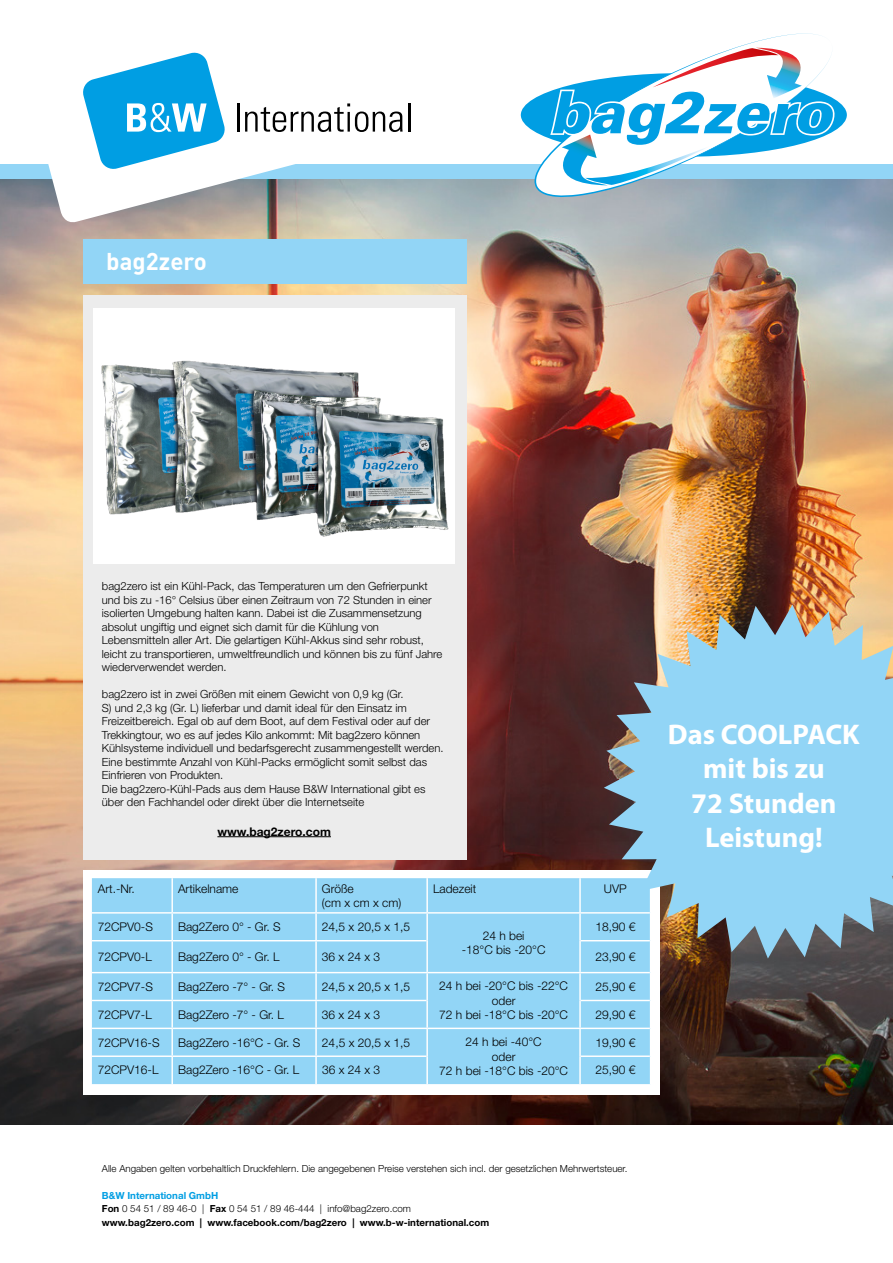
<style>
.page{position:relative;width:893px;height:1263px;background:#fff}
.page>*{position:absolute;margin:0;border:0;box-sizing:border-box;transform-origin:0 0}
.t1{font:700 28.5px/34.2px "Myriad Pro";color:#fff;text-align:center}
.t2{font:700 24px "DINOT";color:#fff}
.t3{font:300 12px/14.4px "Helvetica Neue LT Std";color:#000;text-align:center}
.t4{font:700 12px "Helvetica Neue LT Std";color:#000}
.t5{font:300 11.25px/13.5px "Helvetica Neue LT Std";color:#000}
.t6{font:700 9.75px/13.6px "Helvetica Neue LT Std";color:#000}
.t7{font:300 9.75px "Helvetica Neue LT Std";color:#000}
.s1{color:#009ee3}
.s2{font-weight:300}
</style>
<div class="page">
<img style="left:0;top:179px;width:893px;height:946px">
<div style="left:83px;top:870px;width:576px;height:224px;background:#fff"></div>
<div style="left:92px;top:878px;width:558px;height:206px;background:#92d5f6"></div>
<hr style="left:171px;top:878px;width:2px;height:34px;background:#fff">
<hr style="left:315px;top:878px;width:2px;height:34px;background:#fff">
<hr style="left:426px;top:878px;width:2px;height:34px;background:#fff">
<hr style="left:579px;top:878px;width:2px;height:34px;background:#fff">
<hr style="left:92px;top:912px;width:80px;height:1px;background:#fff">
<hr style="left:172px;top:912px;width:144px;height:1px;background:#fff">
<hr style="left:316px;top:912px;width:111px;height:1px;background:#fff">
<hr style="left:171px;top:913px;width:2px;height:27px;background:#fff">
<hr style="left:315px;top:913px;width:2px;height:27px;background:#fff">
<hr style="left:427px;top:912px;width:153px;height:1px;background:#fff">
<hr style="left:426px;top:913px;width:2px;height:28px;background:#fff">
<hr style="left:580px;top:912px;width:70px;height:1px;background:#fff">
<hr style="left:579px;top:913px;width:2px;height:28px;background:#fff">
<hr style="left:92px;top:940px;width:80px;height:1px;background:#fff">
<hr style="left:172px;top:940px;width:144px;height:1px;background:#fff">
<hr style="left:316px;top:940px;width:110px;height:1px;background:#fff">
<hr style="left:171px;top:941px;width:2px;height:31px;background:#fff">
<hr style="left:315px;top:941px;width:2px;height:31px;background:#fff">
<hr style="left:426px;top:941px;width:2px;height:31px;background:#fff">
<hr style="left:581px;top:940px;width:69px;height:1px;background:#fff">
<hr style="left:579px;top:941px;width:2px;height:31px;background:#fff">
<hr style="left:92px;top:972px;width:80px;height:1px;background:#fff">
<hr style="left:172px;top:972px;width:144px;height:1px;background:#fff">
<hr style="left:316px;top:972px;width:111px;height:1px;background:#fff">
<hr style="left:171px;top:973px;width:2px;height:27px;background:#fff">
<hr style="left:315px;top:973px;width:2px;height:27px;background:#fff">
<hr style="left:427px;top:972px;width:153px;height:1px;background:#fff">
<hr style="left:426px;top:973px;width:2px;height:27px;background:#fff">
<hr style="left:580px;top:972px;width:70px;height:1px;background:#fff">
<hr style="left:579px;top:973px;width:2px;height:27px;background:#fff">
<hr style="left:92px;top:1000px;width:80px;height:1px;background:#fff">
<hr style="left:172px;top:1000px;width:144px;height:1px;background:#fff">
<hr style="left:316px;top:1000px;width:110px;height:1px;background:#fff">
<hr style="left:171px;top:1001px;width:2px;height:27px;background:#fff">
<hr style="left:315px;top:1001px;width:2px;height:27px;background:#fff">
<hr style="left:426px;top:1000px;width:2px;height:28px;background:#fff">
<hr style="left:581px;top:1000px;width:69px;height:1px;background:#fff">
<hr style="left:579px;top:1000px;width:2px;height:28px;background:#fff">
<hr style="left:92px;top:1028px;width:80px;height:1px;background:#fff">
<hr style="left:172px;top:1028px;width:144px;height:1px;background:#fff">
<hr style="left:316px;top:1028px;width:111px;height:1px;background:#fff">
<hr style="left:171px;top:1029px;width:2px;height:26px;background:#fff">
<hr style="left:315px;top:1029px;width:2px;height:26px;background:#fff">
<hr style="left:427px;top:1028px;width:153px;height:1px;background:#fff">
<hr style="left:426px;top:1029px;width:2px;height:27px;background:#fff">
<hr style="left:580px;top:1028px;width:70px;height:1px;background:#fff">
<hr style="left:579px;top:1029px;width:2px;height:27px;background:#fff">
<hr style="left:92px;top:1055px;width:80px;height:2px;background:#fff">
<hr style="left:172px;top:1055px;width:144px;height:2px;background:#fff">
<hr style="left:316px;top:1055px;width:110px;height:2px;background:#fff">
<hr style="left:171px;top:1057px;width:2px;height:27px;background:#fff">
<hr style="left:315px;top:1057px;width:2px;height:27px;background:#fff">
<hr style="left:426px;top:1056px;width:2px;height:28px;background:#fff">
<hr style="left:581px;top:1055px;width:69px;height:2px;background:#fff">
<hr style="left:579px;top:1056px;width:2px;height:28px;background:#fff">
<div style="left:0;top:164px;width:893px;height:15px;background:#92d5f6"></div>
<svg style="left:20px;top:164px;width:299px;height:61px"></svg>
<svg style="left:83px;top:52px;width:143px;height:117px"></svg>
<hr style="left:237px;top:103px;width:3px;height:29px;background:#000">
<svg style="left:245px;top:103px;width:158px;height:29px"></svg>
<hr style="left:408px;top:103px;width:2px;height:29px;background:#000">
<svg style="left:526px;top:98px;width:315px;height:104px"></svg>
<svg style="left:534px;top:33px;width:298px;height:164px"></svg>
<svg style="left:540px;top:48px;width:295px;height:137px"></svg>
<div style="left:83px;top:239px;width:383px;height:45px;background:#92d5f6"></div>
<svg style="left:604px;top:604px;width:289px;height:354px;background:#8fb9cd"></svg>
<div style="left:83px;top:295px;width:383px;height:564px;background:#ececec"></div>
<hr style="left:217px;top:836px;width:114px;height:1px;background:#000">
<img style="left:93px;top:308px;width:362px;height:255px">
<h2 class="t2" style="left:106px;top:246px;width:102px">bag2zero</h2>
<p class="t5" style="left:102px;top:579px;width:342px">bag2zero ist ein Kühl-Pack, das Temperaturen um den Gefrierpunkt und bis zu -16° Celsius über einen Zeitraum von 72 Stunden in einer isolierten Umgebung halten kann. Dabei ist die Zusammensetzung absolut ungiftig und eignet sich damit für die Kühlung von Lebensmitteln aller Art. Die gelartigen Kühl-Akkus sind sehr robust, leicht zu transportieren, umweltfreundlich und können bis zu fünf Jahre wiederverwendet werden.</p>
<p class="t5" style="left:102px;top:687px;width:343px">bag2zero ist in zwei Größen mit einem Gewicht von 0,9 kg (Gr.<br>S) und 2,3 kg (Gr. L) lieferbar und damit ideal für den Einsatz im Freizeitbereich. Egal ob auf dem Boot, auf dem Festival oder auf der Trekkingtour, wo es auf jedes Kilo ankommt: Mit bag2zero können Kühlsysteme individuell und bedarfsgerecht zusammengestellt werden.<br>Eine bestimmte Anzahl von Kühl-Packs ermöglicht somit selbst das Einfrieren von Produkten.<br>Die bag2zero-Kühl-Pads aus dem Hause B&amp;W International gibt es über den Fachhandel oder direkt über die Internetseite</p>
<p class="t4" style="left:217px;top:824px;width:115px">www.bag2zero.com</p>
<p class="t3" style="left:98px;top:881px;width:39px">Art.-Nr.</p>
<p class="t3" style="left:178px;top:881px;width:62px">Artikelname</p>
<p class="t3" style="left:322px;top:881px;width:81px;text-align:left">Größe<br>(cm x cm x cm)</p>
<p class="t3" style="left:433px;top:881px;width:45px">Ladezeit</p>
<p class="t3" style="left:604px;top:881px;width:24px">UVP</p>
<p class="t3" style="left:98px;top:919px;width:57px">72CPV0-S</p>
<p class="t3" style="left:178px;top:919px;width:104px">Bag2Zero 0° - Gr. S</p>
<p class="t3" style="left:322px;top:919px;width:90px">24,5 x 20,5 x 1,5</p>
<p class="t3" style="left:462px;top:928px;width:85px">24 h bei<br>-18°C bis -20°C</p>
<p class="t3" style="left:595px;top:919px;width:42px">18,90 €</p>
<p class="t3" style="left:98px;top:949px;width:56px">72CPV0-L</p>
<p class="t3" style="left:178px;top:949px;width:103px">Bag2Zero 0° - Gr. L</p>
<p class="t3" style="left:322px;top:949px;width:60px">36 x 24 x 3</p>
<p class="t3" style="left:595px;top:949px;width:42px">23,90 €</p>
<p class="t3" style="left:98px;top:979px;width:57px">72CPV7-S</p>
<p class="t3" style="left:178px;top:979px;width:109px">Bag2Zero -7° - Gr. S</p>
<p class="t3" style="left:322px;top:979px;width:90px">24,5 x 20,5 x 1,5</p>
<p class="t3" style="left:439px;top:979px;width:130px">24 h bei -20°C bis -22°C oder<br>72 h bei -18°C bis -20°C</p>
<p class="t3" style="left:595px;top:979px;width:42px">25,90 €</p>
<p class="t3" style="left:98px;top:1007px;width:56px">72CPV7-L</p>
<p class="t3" style="left:178px;top:1007px;width:107px">Bag2Zero -7° - Gr. L</p>
<p class="t3" style="left:322px;top:1007px;width:60px">36 x 24 x 3</p>
<p class="t3" style="left:595px;top:1007px;width:42px">29,90 €</p>
<p class="t3" style="left:98px;top:1035px;width:63px">72CPV16-S</p>
<p class="t3" style="left:178px;top:1035px;width:124px">Bag2Zero -16°C - Gr. S</p>
<p class="t3" style="left:322px;top:1035px;width:90px">24,5 x 20,5 x 1,5</p>
<p class="t3" style="left:439px;top:1034px;width:130px">24 h bei -40°C<br>oder<br>72 h bei -18°C bis -20°C</p>
<p class="t3" style="left:595px;top:1035px;width:42px">19,90 €</p>
<p class="t3" style="left:98px;top:1063px;width:62px">72CPV16-L</p>
<p class="t3" style="left:178px;top:1063px;width:123px">Bag2Zero -16°C - Gr. L</p>
<p class="t3" style="left:322px;top:1063px;width:60px">36 x 24 x 3</p>
<p class="t3" style="left:595px;top:1063px;width:42px">25,90 €</p>
<h1 class="t1" style="left:668px;top:716px;width:193px">Das COOLPACK mit bis zu<br>72 Stunden<br>Leistung!</h1>
<p class="t7" style="left:102px;top:1162px;width:527px">Alle Angaben gelten vorbehaltlich Druckfehlern. Die angegebenen Preise verstehen sich incl. der gesetzlichen Mehrwertsteuer.</p>
<p class="t6" style="left:102px;top:1188px;width:389px"><span class="s1">B&amp;W International GmbH<br></span>Fon <span class="s2">0 54 51 / 89 46-0 |</span> Fax <span class="s2">0 54 51 / 89 46-444 | info@bag2zero.com </span>www.bag2zero.com | www.facebook.com/bag2zero | www.b-w-international.com</p>
</div>
